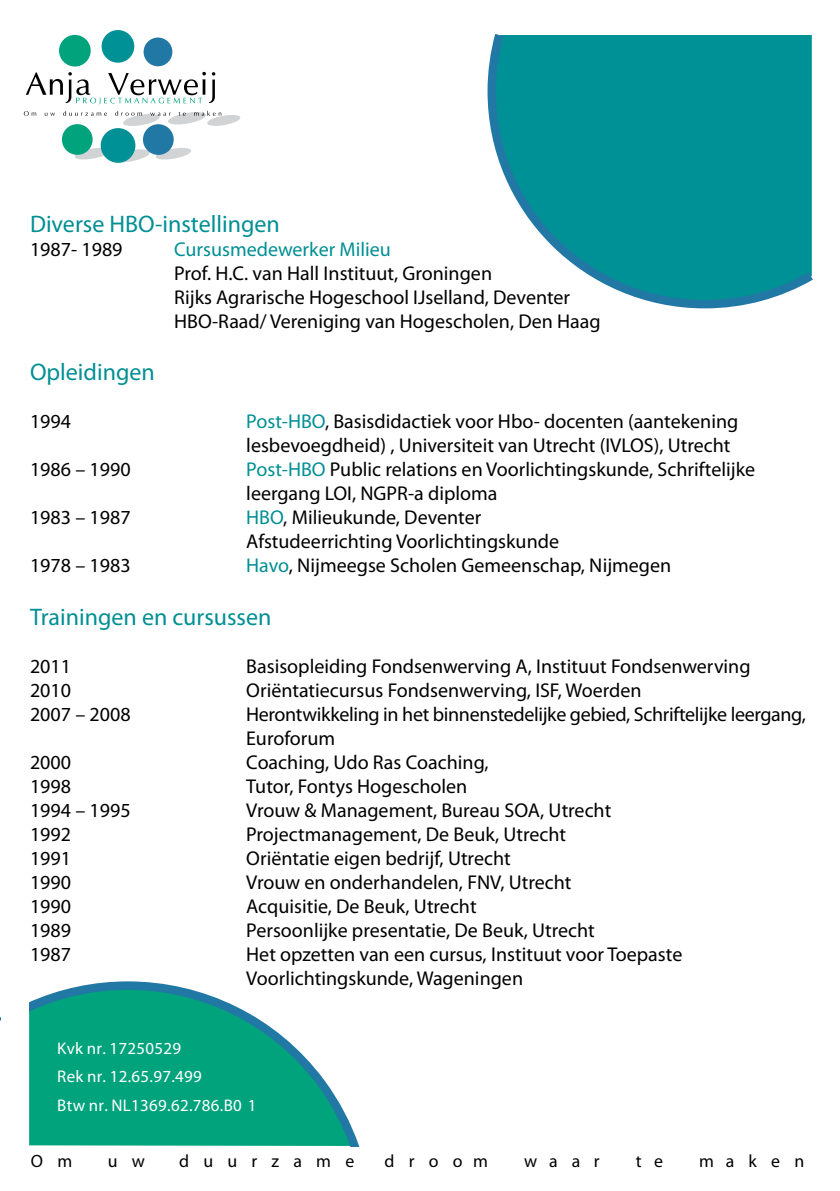
<style>
.page{position:relative;width:840px;height:1191px;background:#fff}
.page>*{position:absolute;margin:0;border:0;box-sizing:border-box;transform-origin:0 0}
.t1{font:24px "Myriad Pro";color:#008f94}
.t2{font:20px/24px "Myriad Pro";color:#000}
.t3{font:20px/24px "Myriad Pro";letter-spacing:-.02em;color:#000}
.t4{font:20px "Myriad Pro";color:#008f94}
.t5{font:17.8px "Myriad Pro";letter-spacing:.8em;color:#000}
.t6{font:16.8px/28.2px "Myriad Pro";letter-spacing:.02em;color:#fff}
.s1{color:#008f94}
</style>
<div class="page">
<svg style="left:0;top:981px;width:359px;height:166px;fill:#00a37c"></svg>
<div style="left:1px;top:990px;width:28px;height:60px;background:#fff"></div>
<svg style="left:72px;top:148px;width:119px;height:14px"></svg>
<div style="left:101px;top:128px;width:34px;height:35px;background:#009196;border-radius:50%"></div>
<div style="left:101px;top:30px;width:33px;height:33px;background:#009196;border-radius:50%"></div>
<div style="left:143px;top:38px;width:29px;height:28px;background:#2278a5;border-radius:50%"></div>
<div style="left:143px;top:124px;width:31px;height:31px;background:#2278a5;border-radius:50%"></div>
<div style="left:62px;top:124px;width:31px;height:31px;background:#00a37c;border-radius:50%"></div>
<div style="left:59px;top:35px;width:32px;height:32px;background:#00a37c;border-radius:50%"></div>
<svg style="left:26px;top:72px;width:189px;height:32px"></svg>
<svg style="left:24px;top:111px;width:12px;height:5px"></svg>
<svg style="left:45px;top:113px;width:10px;height:3px"></svg>
<svg style="left:63px;top:111px;width:44px;height:5px"></svg>
<svg style="left:115px;top:111px;width:126px;height:15px"></svg>
<svg style="left:487px;top:34px;width:325px;height:274px;background:#239ea4"></svg>
<p class="t1" style="left:30px;top:209px;width:251px">Diverse HBO-instellingen</p>
<p class="t2" style="left:30px;top:236px;width:94px">1987- 1989</p>
<p class="t4" style="left:174px;top:236px;width:218px">Cursusmedewerker Milieu</p>
<p class="t2" style="left:174px;top:260px;width:428px">Prof. H.C. van Hall Instituut, Groningen<br>Rijks Agrarische Hogeschool IJselland, Deventer<br>HBO-Raad/ Vereniging van Hogescholen, Den Haag</p>
<p class="t1" style="left:30px;top:357px;width:126px">Opleidingen</p>
<p class="t2" style="left:30px;top:409px;width:43px">1994</p>
<p class="t2" style="left:246px;top:409px;width:493px"><span class="s1">Post-HBO</span>, Basisdidactiek voor Hbo- docenten (aantekening lesbevoegdheid) , Universiteit van Utrecht (IVLOS), Utrecht</p>
<p class="t2" style="left:30px;top:457px;width:102px">1986 – 1990</p>
<p class="t2" style="left:246px;top:457px;width:510px"><span class="s1">Post-HBO</span> Public relations en Voorlichtingskunde, Schriftelijke leergang LOI, NGPR-a diploma</p>
<p class="t2" style="left:30px;top:505px;width:102px">1983 – 1987</p>
<p class="t2" style="left:246px;top:505px;width:314px"><span class="s1">HBO</span>, Milieukunde, Deventer<br>Afstudeerrichting Voorlichtingskunde</p>
<p class="t2" style="left:30px;top:553px;width:102px">1978 – 1983</p>
<p class="t2" style="left:246px;top:553px;width:426px"><span class="s1">Havo</span>, Nijmeegse Scholen Gemeenschap, Nijmegen</p>
<p class="t1" style="left:30px;top:602px;width:243px">Trainingen en cursussen</p>
<p class="t2" style="left:30px;top:654px;width:43px">2011</p>
<p class="t2" style="left:246px;top:654px;width:505px">Basisopleiding Fondsenwerving A, Instituut Fondsenwerving</p>
<p class="t2" style="left:30px;top:678px;width:43px">2010</p>
<p class="t2" style="left:246px;top:678px;width:396px">Oriëntatiecursus Fondsenwerving, ISF, Woerden</p>
<p class="t2" style="left:30px;top:702px;width:102px">2007 – 2008</p>
<p class="t3" style="left:246px;top:702px;width:561px">Herontwikkeling in het binnenstedelijke gebied, Schriftelijke leergang,<br>Euroforum</p>
<p class="t2" style="left:30px;top:750px;width:43px">2000</p>
<p class="t2" style="left:246px;top:750px;width:244px">Coaching, Udo Ras Coaching,</p>
<p class="t2" style="left:30px;top:774px;width:43px">1998</p>
<p class="t2" style="left:246px;top:774px;width:222px">Tutor, Fontys Hogescholen</p>
<p class="t2" style="left:30px;top:798px;width:102px">1994 – 1995</p>
<p class="t2" style="left:246px;top:798px;width:366px">Vrouw &amp; Management, Bureau SOA, Utrecht</p>
<p class="t2" style="left:30px;top:822px;width:43px">1992</p>
<p class="t2" style="left:246px;top:822px;width:321px">Projectmanagement, De Beuk, Utrecht</p>
<p class="t2" style="left:30px;top:846px;width:43px">1991</p>
<p class="t2" style="left:246px;top:846px;width:266px">Oriëntatie eigen bedrijf, Utrecht</p>
<p class="t2" style="left:30px;top:870px;width:43px">1990</p>
<p class="t2" style="left:246px;top:870px;width:326px">Vrouw en onderhandelen, FNV, Utrecht</p>
<p class="t2" style="left:30px;top:894px;width:43px">1990</p>
<p class="t2" style="left:246px;top:894px;width:232px">Acquisitie, De Beuk, Utrecht</p>
<p class="t2" style="left:30px;top:918px;width:43px">1989</p>
<p class="t2" style="left:246px;top:918px;width:350px">Persoonlijke presentatie, De Beuk, Utrecht</p>
<p class="t2" style="left:30px;top:942px;width:43px">1987</p>
<p class="t2" style="left:246px;top:942px;width:437px">Het opzetten van een cursus, Instituut voor Toepaste<br>Voorlichtingskunde, Wageningen</p>
<p class="t6" style="left:57px;top:1034px;width:200px">Kvk nr. 17250529<br>Rek nr. 12.65.97.499<br>Btw nr. NL1369.62.786.B0 1</p>
<p class="t5" style="left:31px;top:1150px;width:43px">O m</p>
<p class="t5" style="left:108px;top:1150px;width:39px">u w</p>
<p class="t5" style="left:179px;top:1150px;width:176px">duurzame</p>
<p class="t5" style="left:384px;top:1150px;width:105px">droom</p>
<p class="t5" style="left:524px;top:1150px;width:77px">waar</p>
<p class="t5" style="left:635px;top:1150px;width:29px">t e</p>
<p class="t5" style="left:698px;top:1150px;width:107px">maken</p>
</div>
